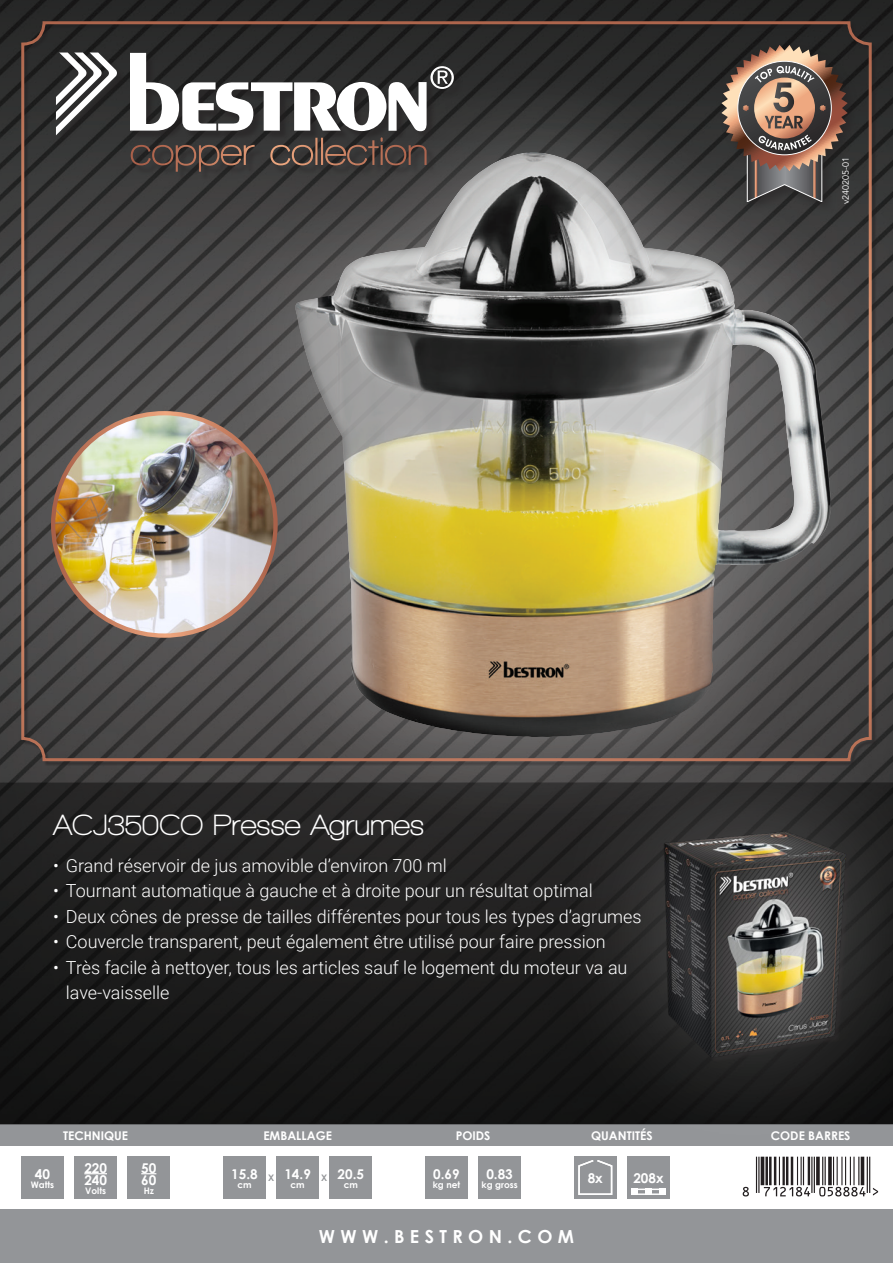
<style>
.page{position:relative;width:893px;height:1263px;background:#fff}
.page>*{position:absolute;margin:0;border:0;box-sizing:border-box;transform-origin:0 0}
.t1{font:700 30px "Walkway";letter-spacing:-.01em;color:#fff}
.t2{font:300 18px/25.5px "Roboto";color:#fff}
.t3{font:700 18px "Century Gothic";letter-spacing:.3em;color:#fff}
.t4{font:700 13.5px "Century Gothic";color:#fff}
.t5{font:700 12px "Century Gothic";color:#fff}
.t6{font:700 9px "Century Gothic";color:#fff}
.t7{font:9px "Avenir LT Std";color:#fff}
.t8{font:700 9px "Century Gothic";color:#939598}
</style>
<div class="page">
<div style="left:128px;top:1157px;width:42px;height:42px;background:#939598"></div>
<div style="left:223px;top:1157px;width:43px;height:42px;background:#939598"></div>
<div style="left:276px;top:1157px;width:43px;height:42px;background:#939598"></div>
<div style="left:330px;top:1157px;width:42px;height:42px;background:#939598"></div>
<div style="left:425px;top:1157px;width:43px;height:42px;background:#939598"></div>
<div style="left:478px;top:1157px;width:43px;height:42px;background:#939598"></div>
<div style="left:574px;top:1157px;width:43px;height:42px;background:#939598"></div>
<div style="left:627px;top:1157px;width:43px;height:42px;background:#939598"></div>
<div style="left:21px;top:1157px;width:43px;height:42px;background:#939598"></div>
<div style="left:74px;top:1157px;width:43px;height:42px;background:#939598"></div>
<div style="left:631px;top:1188px;width:34px;height:7px;border:2px solid #fff"></div>
<div style="left:631px;top:1188px;width:7px;height:7px;background:#fff"></div>
<div style="left:659px;top:1188px;width:6px;height:7px;background:#fff"></div>
<div style="left:645px;top:1188px;width:7px;height:7px;background:#fff"></div>
<div style="left:0;top:1210px;width:893px;height:53px;background:#939598"></div>
<svg style="left:578px;top:1175px;width:35px;height:20px"></svg>
<img style="left:0;top:0;width:893px;height:782px">
<div style="left:0;top:1125px;width:893px;height:21px;background:#939598"></div>
<div style="left:23px;top:22px;width:853px;height:744px;background:#231f20;opacity:.5"></div>
<svg style="left:0;top:782px;width:540px;height:343px;fill:#1b1a1a"></svg>
<svg style="left:721px;top:45px;width:127px;height:4px"></svg>
<div style="left:58px;top:54px;width:405px;height:127px;background:#231f20;opacity:.5"></div>
<svg style="left:131px;top:145px;width:65px;height:27px"></svg>
<svg style="left:130px;top:53px;width:66px;height:78px"></svg>
<svg style="left:56px;top:53px;width:61px;height:82px"></svg>
<div style="left:742px;top:1157px;width:136px;height:42px;background:linear-gradient(to right,#fff,#fff)"></div>
<svg style="left:743px;top:1175px;width:135px;height:21px"></svg>
<div style="left:540px;top:710px;width:353px;height:465px;background:#fff;opacity:.25"></div>
<img style="left:648px;top:843px;width:207px;height:273px">
<div style="left:196px;top:49px;width:697px;height:794px;background:#fff;opacity:.25"></div>
<div style="left:282px;top:108px;width:564px;height:663px;background:#231f20;opacity:.5"></div>
<img style="left:53px;top:413px;width:223px;height:222px">
<svg style="left:141px;top:1173px;width:15px;height:1px"></svg>
<svg style="left:84px;top:1173px;width:23px;height:1px"></svg>
<p class="t7" style="left:840px;top:204px;width:49px;rotate:-90deg">v240205-01</p>
<p class="t1" style="left:53px;top:809px;width:373px">ACJ350CO Presse Agrumes</p>
<p class="t2" style="left:53px;top:852px;width:395px">• Grand réservoir de jus amovible d’environ 700 ml</p>
<p class="t2" style="left:53px;top:877px;width:541px">• Tournant automatique à gauche et à droite pour un résultat optimal</p>
<p class="t2" style="left:53px;top:903px;width:590px">• Deux cônes de presse de tailles différentes pour tous les types d’agrumes</p>
<p class="t2" style="left:53px;top:928px;width:554px">• Couvercle transparent, peut également être utilisé pour faire pression</p>
<p class="t2" style="left:66px;top:954px;width:563px;text-indent:-13px">• Très facile à nettoyer, tous les articles sauf le logement du moteur va au lave-vaisselle</p>
<p class="t4" style="left:35px;top:1163px;width:17px">40</p>
<p class="t6" style="left:31px;top:1177px;width:25px">Watts</p>
<p class="t5" style="left:63px;top:1126px;width:67px">TECHNIQUE</p>
<p class="t5" style="left:263px;top:1126px;width:70px">EMBALLAGE</p>
<p class="t5" style="left:456px;top:1126px;width:36px">POIDS</p>
<p class="t5" style="left:591px;top:1126px;width:63px">QUANTITÉS</p>
<p class="t5" style="left:771px;top:1126px;width:81px">CODE BARRES</p>
<p class="t4" style="left:84px;top:1157px;width:24px">220</p>
<p class="t4" style="left:84px;top:1169px;width:24px">240</p>
<p class="t6" style="left:85px;top:1183px;width:22px">Volts</p>
<p class="t4" style="left:141px;top:1157px;width:17px">50</p>
<p class="t4" style="left:141px;top:1169px;width:17px">60</p>
<p class="t6" style="left:144px;top:1183px;width:12px">Hz</p>
<p class="t4" style="left:231px;top:1163px;width:28px">15.8</p>
<p class="t6" style="left:237px;top:1177px;width:16px">cm</p>
<p class="t4" style="left:284px;top:1163px;width:28px">14.9</p>
<p class="t6" style="left:291px;top:1177px;width:16px">cm</p>
<p class="t8" style="left:268px;top:1171px;width:8px">X</p>
<p class="t8" style="left:321px;top:1171px;width:8px">X</p>
<p class="t4" style="left:338px;top:1163px;width:28px">20.5</p>
<p class="t6" style="left:344px;top:1177px;width:16px">cm</p>
<p class="t4" style="left:433px;top:1163px;width:28px">0.69</p>
<p class="t6" style="left:433px;top:1177px;width:29px">kg net</p>
<p class="t4" style="left:486px;top:1163px;width:28px">0.83</p>
<p class="t6" style="left:482px;top:1177px;width:38px">kg gross</p>
<p class="t4" style="left:588px;top:1168px;width:17px">8x</p>
<p class="t4" style="left:633px;top:1168px;width:32px">208x</p>
<p class="t3" style="left:319px;top:1223px;width:257px">WWW.BESTRON.COM</p>
</div>
